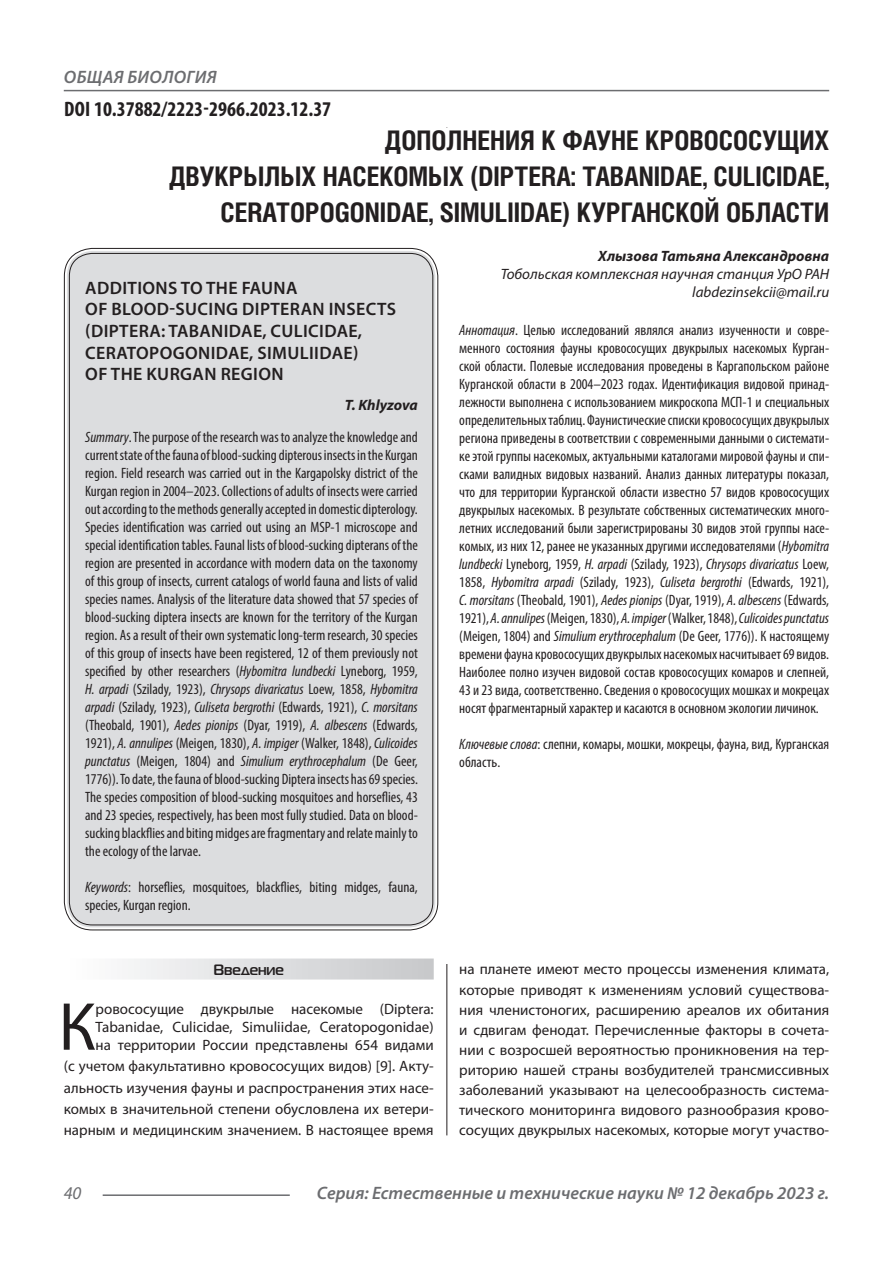
<style>
.page{position:relative;width:893px;height:1263px;background:#fff}
.page>*{position:absolute;margin:0;border:0;box-sizing:border-box;transform-origin:0 0}
.Статья_текст_первый{font:68.4px "Myriad Pro";color:#231f20}
.Статья_название{font:700 27px/36px "Helios Cond C";color:#231f20;text-align:right}
.ДОИ{font:700 condensed 21px "Myriad Pro";color:#231f20}
.Статья_название_англ{font:600 18px/21.6px "Myriad Pro";letter-spacing:.02em;color:#231f20}
.t1{font:italic 600 18px "Myriad Pro";color:#6c6d70}
.t2{font:italic 600 18px "Myriad Pro";letter-spacing:.02em;color:#6c6d70}
.t3{font:italic 18px "Myriad Pro";color:#6c6d70}
.Статья_аннотация_анг{font:condensed 15px/18px "Myriad Pro";color:#231f20;text-align:justify}
.Статья_аннотация_тек{font:condensed 15px/18px "Myriad Pro";color:#231f20;text-align:justify}
.Статья_текст_первый-2{font:15px/20.1px "Myriad Pro";color:#231f20;text-align:justify}
.Статья_автор_инфо{font:italic 15px "Myriad Pro";color:#231f20}
.Статья_автор_инфо-2{font:italic 700 15px "Myriad Pro";color:#231f20}
.Статья_автор_англ{font:italic 700 15px "Myriad Pro";color:#231f20}
.Статья_подзаголовок{font:700 15px "Magistral C";color:#231f20}
.s1{font-style:italic}
</style>
<div class="page">
<hr style="left:446px;top:128px;width:1px;height:1007px;background:#231f20">
<hr style="left:103px;top:1194px;width:187px;height:2px;background:#6c6d70">
<hr style="left:64px;top:90px;width:765px;height:1px;background:#6c6d70">
<div style="left:67px;top:251px;width:368px;height:676px;background:#dcdddf;border-radius:26px"></div>
<div style="left:64px;top:958px;width:370px;height:21px;background:linear-gradient(to right,#fefeff,#c6c8ca)"></div>
<p class="t2" style="left:64px;top:66px;width:154px">ОБЩАЯ БИОЛОГИЯ</p>
<p class="ДОИ" style="left:64px;top:96px;width:269px">DOI 10.37882/2223-2966.2023.12.37</p>
<p class="Статья_название" style="left:169px;top:122px;width:662px">ДОПОЛНЕНИЯ К ФАУНЕ КРОВОСОСУЩИХ<br>ДВУКРЫЛЫХ НАСЕКОМЫХ (DIPTERA: TABANIDAE, CULICIDAE,<br>CERATOPOGONIDAE, SIMULIIDAE) КУРГАНСКОЙ ОБЛАСТИ</p>
<p class="Статья_автор_инфо-2" style="left:598px;top:246px;width:233px">Хлызова Татьяна Александровна</p>
<p class="Статья_автор_инфо" style="left:501px;top:264px;width:330px">Тобольская комплексная научная станция УрО РАН</p>
<p class="Статья_автор_инфо" style="left:692px;top:282px;width:138px">labdezinsekcii@mail.ru</p>
<p class="Статья_аннотация_тек" style="left:459px;top:321px;width:371px"><span class="s1">Аннотация</span>. Целью исследований являлся анализ изученности и совре&shy;менного состояния фауны кровососущих двукрылых насекомых Курган&shy;ской области. Полевые исследования проведены в Каргапольском районе Курганской области в 2004–2023 годах. Идентификация видовой принад&shy;лежности выполнена с использованием микроскопа МСП-1 и специальных определительных таблиц. Фаунистические списки кровососущих двукрылых региона приведены в соответствии с современными данными о системати&shy;ке этой группы насекомых, актуальными каталогами мировой фауны и спи&shy;сками валидных видовых названий. Анализ данных литературы показал, что для территории Курганской области известно 57 видов кровососущих двукрылых насекомых. В результате собственных систематических много&shy;летних исследований были зарегистрированы 30 видов этой группы насе&shy;комых, из них 12, ранее не указанных другими исследователями (<span class="s1">Hybomitra lundbecki</span> Lyneborg, 1959, <span class="s1">H. arpadi</span> (Szilady, 1923), <span class="s1">Chrysops divaricatus</span> Loew, 1858, <span class="s1">Hybomitra arpadi</span> (Szilady, 1923), <span class="s1">Culiseta bergrothi</span> (Edwards, 1921), <span class="s1">C. morsitans</span> (Theobald, 1901), <span class="s1">Aedes pionips</span> (Dyar, 1919), <span class="s1">A. albescens</span> (Edwards, 1921), <span class="s1">A. annulipes</span> (Meigen, 1830), <span class="s1">A. impiger</span> (Walker, 1848), <span class="s1">Culicoides punctatus </span>(Meigen, 1804) and <span class="s1">Simulium erythrocephalum</span> (De Geer, 1776)). К настоящему времени фауна кровососущих двукрылых насекомых насчитывает 69 видов.<br>Наиболее полно изучен видовой состав кровососущих комаров и слепней, 43 и 23 вида, соответственно. Сведения о кровососущих мошках и мокрецах носят фрагментарный характер и касаются в основном экологии личинок.</p>
<p class="Статья_аннотация_тек" style="left:459px;top:735px;width:371px"><span class="s1">Ключевые слова</span>: слепни, комары, мошки, мокрецы, фауна, вид, Курганская область.</p>
<p class="Статья_название_англ" style="left:85px;top:276px;width:312px">ADDITIONS TO THE FAUNA<br>OF BLOOD-SUCING DIPTERAN INSECTS (DIPTERA: TABANIDAE, CULICIDAE,<br>CERATOPOGONIDAE, SIMULIIDAE)<br>OF THE KURGAN REGION</p>
<p class="Статья_автор_англ" style="left:345px;top:395px;width:74px">T. Khlyzova</p>
<p class="Статья_аннотация_анг" style="left:85px;top:428px;width:334px"><span class="s1">Summary</span>. The purpose of the research was to analyze the knowledge and current state of the fauna of blood-sucking dipterous insects in the Kurgan region. Field research was carried out in the Kargapolsky district of the Kurgan region in 2004–2023. Collections of adults of insects were carried out according to the methods generally accepted in domestic dipterology.<br>Species identification was carried out using an MSP-1 microscope and special identification tables. Faunal lists of blood-sucking dipterans of the region are presented in accordance with modern data on the taxonomy of this group of insects, current catalogs of world fauna and lists of valid species names. Analysis of the literature data showed that 57 species of blood-sucking diptera insects are known for the territory of the Kurgan region. As a result of their own systematic long-term research, 30 species of this group of insects have been registered, 12 of them previously not specified by other researchers (<span class="s1">Hybomitra lundbecki</span> Lyneborg, 1959, <span class="s1">H. arpadi</span> (Szilady, 1923), <span class="s1">Chrysops divaricatus</span> Loew, 1858, <span class="s1">Hybomitra arpadi</span> (Szilady, 1923), <span class="s1">Culiseta bergrothi</span> (Edwards, 1921), <span class="s1">C. morsitans </span>(Theobald, 1901), <span class="s1">Aedes pionips</span> (Dyar, 1919), <span class="s1">A. albescens</span> (Edwards, 1921), <span class="s1">A. annulipes</span> (Meigen, 1830), <span class="s1">A. impiger</span> (Walker, 1848), <span class="s1">Culicoides punctatus</span> (Meigen, 1804) and <span class="s1">Simulium erythrocephalum</span> (De Geer, 1776)). To date, the fauna of blood-sucking Diptera insects has 69 species.<br>The species composition of blood-sucking mosquitoes and horseflies, 43 and 23 species, respectively, has been most fully studied. Data on blood&shy;sucking blackflies and biting midges are fragmentary and relate mainly to the ecology of the larvae.</p>
<p class="Статья_аннотация_анг" style="left:85px;top:878px;width:334px"><span class="s1">Keywords</span>: horseflies, mosquitoes, blackflies, biting midges, fauna, species, Kurgan region.</p>
<p class="Статья_подзаголовок" style="left:213px;top:961px;width:72px">Введение</p>
<p class="Статья_текст_первый" style="left:59px;top:984px;width:39px">К</p>
<p class="Статья_текст_первый-2" style="left:96px;top:999px;width:340px;line-height:18px">ровососущие двукрылые насекомые (Diptera:<br>Tabanidae, Culicidae, Simuliidae, Ceratopogonidae) на территории России представлены 654 видами</p>
<p class="Статья_текст_первый-2" style="left:64px;top:1055px;width:371px;line-height:21.5px">(с учетом факультативно кровососущих видов) [9]. Акту&shy;альность изучения фауны и распространения этих насе&shy;комых в значительной степени обусловлена их ветери&shy;нарным и медицинским значением. В настоящее время</p>
<p class="Статья_текст_первый-2" style="left:459px;top:959px;width:371px">на планете имеют место процессы изменения климата, которые приводят к изменениям условий существова&shy;ния членистоногих, расширению ареалов их обитания и сдвигам фенодат. Перечисленные факторы в сочета&shy;нии с возросшей вероятностью проникновения на тер&shy;риторию нашей страны возбудителей трансмиссивных заболеваний указывают на целесообразность система&shy;тического мониторинга видового разнообразия крово&shy;сосущих двукрылых насекомых, которые могут участво-</p>
<p class="t3" style="left:64px;top:1182px;width:19px">40</p>
<p class="t1" style="left:317px;top:1182px;width:514px">Серия: Естественные и технические науки № 12 декабрь 2023 г.</p>
</div>
